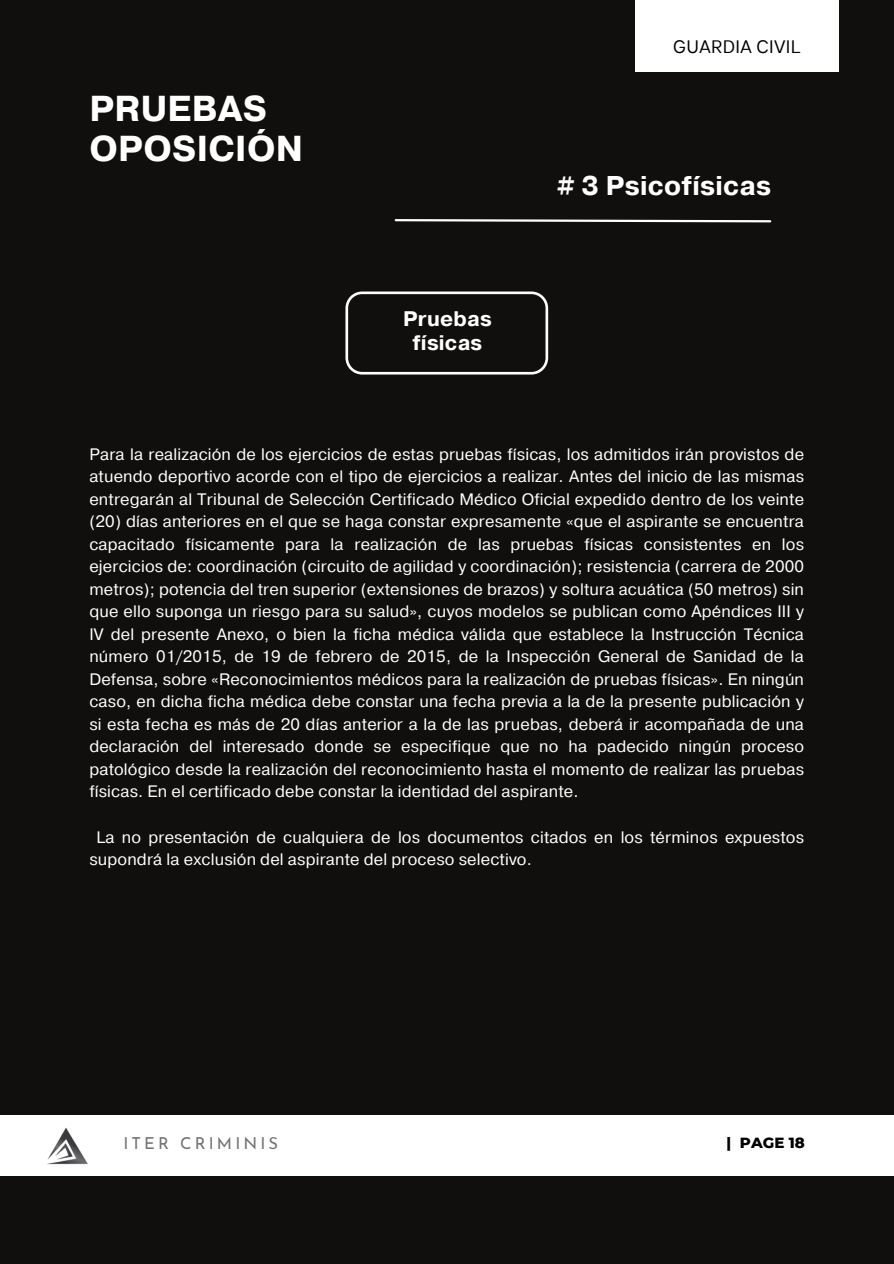
<style>
.page{position:relative;width:894px;height:1264px;background:#fff}
.page>*{position:absolute;margin:0;border:0;box-sizing:border-box;transform-origin:0 0}
.t1{font:700 35.85px/40.3px "Pragmatica";letter-spacing:.01em;color:#fff}
.t2{font:700 27px "Pragmatica";letter-spacing:.01em;color:#fff}
.t3{font:700 21px/23.7px "Pragmatica";letter-spacing:.01em;color:#fff;text-align:center}
.t4{font:18px "TT Interphases";letter-spacing:.02em;color:#000001}
.t5{font:16.5px/22.5px "Pragmatica";letter-spacing:.01em;color:#fff;text-align:justify}
.t6{font:16.5px "Josefin Sans";letter-spacing:.185em;color:#737373}
.t7{font:800 15px "Montserrat";color:#000}
</style>
<div class="page">
<div style="left:0;top:0;width:893px;height:1263px;background:#100f0d"></div>
<div style="left:634px;top:0;width:204px;height:72px;background:#fff"></div>
<div style="left:0;top:1115px;width:893px;height:60px;background:#fff"></div>
<svg style="left:394px;top:219px;width:378px;height:4px"></svg>
<img style="left:47px;top:1128px;width:41px;height:37px">
<svg style="left:345px;top:291px;width:203px;height:83px"></svg>
<h2 class="t1" style="left:89px;top:90px;width:215px">PRUEBAS<br>OPOSICIÓN</h2>
<h5 class="t3" style="left:403px;top:308px;width:90px">Pruebas físicas</h5>
<h1 class="t4" style="left:673px;top:35px;width:129px">GUARDIA CIVIL</h1>
<p class="t2" style="left:557px;top:168px;width:216px"># 3 Psicofísicas</p>
<p class="t5" style="left:89px;top:443px;width:716px">Para la realización de los ejercicios de estas pruebas físicas, los admitidos irán provistos de atuendo deportivo acorde con el tipo de ejercicios a realizar. Antes del inicio de las mismas entregarán al Tribunal de Selección Certificado Médico Oficial expedido dentro de los veinte (20) días anteriores en el que se haga constar expresamente «que el aspirante se encuentra capacitado físicamente para la realización de las pruebas físicas consistentes en los ejercicios de: coordinación (circuito de agilidad y coordinación); resistencia (carrera de 2000 metros); potencia del tren superior (extensiones de brazos) y soltura acuática (50 metros) sin que ello suponga un riesgo para su salud», cuyos modelos se publican como Apéndices III y IV del presente Anexo, o bien la ficha médica válida que establece la Instrucción Técnica número 01/2015, de 19 de febrero de 2015, de la Inspección General de Sanidad de la Defensa, sobre «Reconocimientos médicos para la realización de pruebas físicas». En ningú n caso, en dicha ficha médica debe constar una fecha previa a la de la presente publicación y si esta fecha es más de 20 días anterior a la de las pruebas, deberá ir acompañada de una declaración del interesado donde se especifique que no ha padecido ningún proceso patológico desde la realización del reconocimiento hasta el momento de realizar las pruebas físicas. En el certificado debe constar la identidad del aspirante.</p>
<h4 class="t5" style="left:89px;top:826px;width:716px;text-indent:7px">La no presentación de cualquiera de los documentos citados en los términos expuestos supondrá la exclusión del aspirante del proceso selectivo.</h4>
<h5 class="t6" style="left:123px;top:1136px;width:156px">ITER CRIMINIS</h5>
<h3 class="t7" style="left:726px;top:1133px;width:80px">| PAGE 18</h3>
</div>
